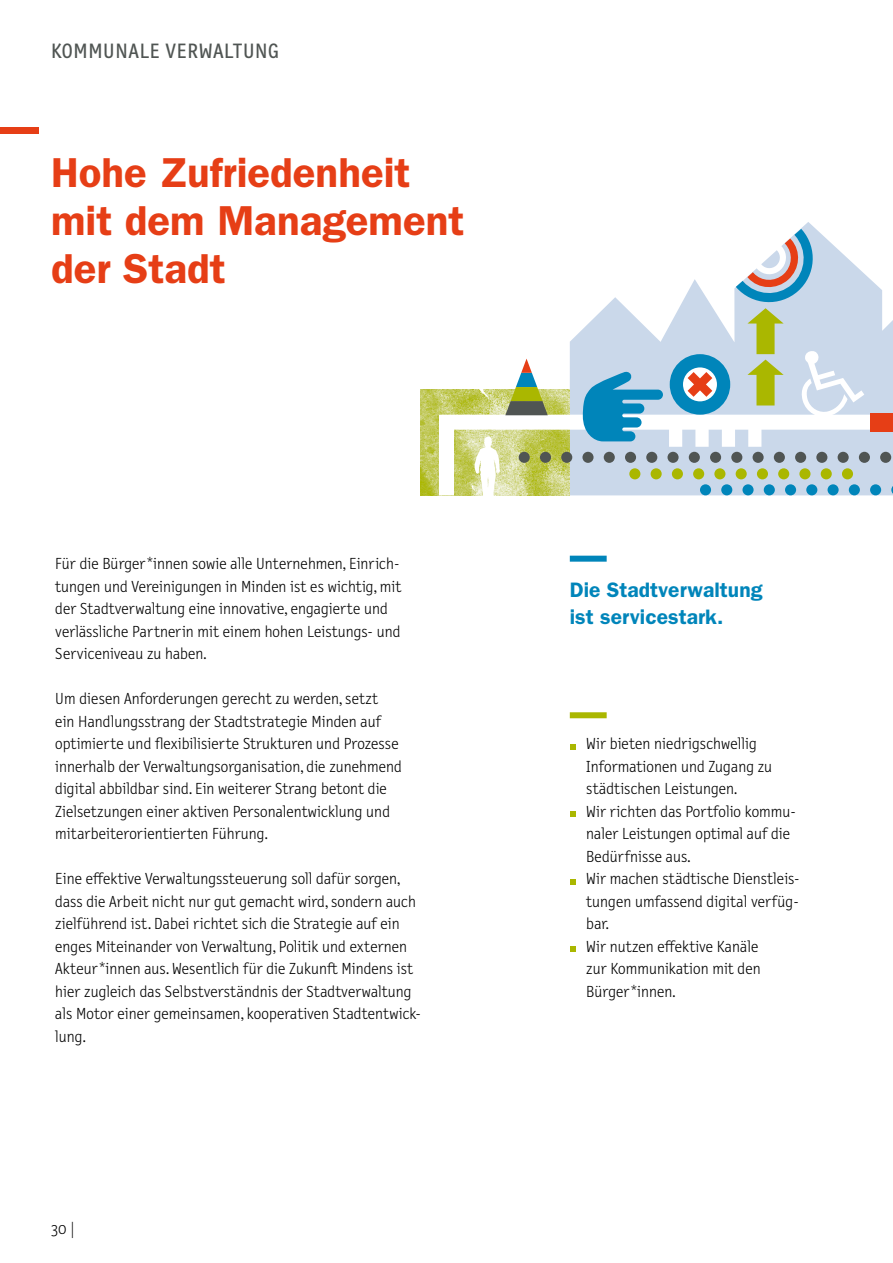
<style>
.page{position:relative;width:893px;height:1263px;background:#fff}
.page>*{position:absolute;margin:0;border:0;box-sizing:border-box;transform-origin:0 0}
.t1{font:600 42px/48px "Franklin Gothic";color:#e63e16}
.t2{font:600 21px/27px "Franklin Gothic";color:#0085ba}
.t3{font:21px "Letter Gothic Text";letter-spacing:.055em;color:#505553}
.t4{font:300 16.2px/22.5px "Letter Gothic Text";letter-spacing:.005em;color:#000}
</style>
<div class="page">
<svg style="left:526px;top:222px;width:367px;height:185px"></svg>
<img style="left:421px;top:389px;width:149px;height:106px">
<svg style="left:431px;top:407px;width:462px;height:89px;background:#d0dac7"></svg>
<div style="left:570px;top:556px;width:37px;height:6px;background:#0085ba"></div>
<div style="left:570px;top:712px;width:37px;height:6px;background:#aab700"></div>
<svg style="left:570px;top:744px;width:5px;height:5px"></svg>
<svg style="left:570px;top:811px;width:5px;height:6px"></svg>
<svg style="left:570px;top:879px;width:5px;height:5px"></svg>
<svg style="left:570px;top:946px;width:5px;height:6px"></svg>
<div style="left:0;top:128px;width:38px;height:6px;background:#e63e16"></div>
<svg style="left:583px;top:371px;width:80px;height:70px;background:#5babd0"></svg>
<div style="left:870px;top:413px;width:23px;height:18px;background:#e63e16"></div>
<div style="left:629px;top:468px;width:11px;height:11px;background:#aab700;border-radius:50%"></div>
<div style="left:651px;top:468px;width:11px;height:11px;background:#aab700;border-radius:50%"></div>
<div style="left:672px;top:468px;width:11px;height:11px;background:#aab700;border-radius:50%"></div>
<div style="left:693px;top:468px;width:11px;height:11px;background:#aab700;border-radius:50%"></div>
<div style="left:714px;top:468px;width:11px;height:11px;background:#aab700;border-radius:50%"></div>
<div style="left:736px;top:468px;width:11px;height:11px;background:#aab700;border-radius:50%"></div>
<div style="left:757px;top:468px;width:11px;height:11px;background:#aab700;border-radius:50%"></div>
<div style="left:778px;top:468px;width:11px;height:11px;background:#aab700;border-radius:50%"></div>
<div style="left:799px;top:468px;width:11px;height:11px;background:#aab700;border-radius:50%"></div>
<div style="left:821px;top:468px;width:11px;height:11px;background:#aab700;border-radius:50%"></div>
<div style="left:842px;top:468px;width:11px;height:11px;background:#aab700;border-radius:50%"></div>
<div style="left:700px;top:484px;width:11px;height:11px;background:#0085ba;border-radius:50%"></div>
<div style="left:721px;top:484px;width:11px;height:11px;background:#0085ba;border-radius:50%"></div>
<div style="left:742px;top:484px;width:12px;height:11px;background:#0085ba;border-radius:50%"></div>
<div style="left:764px;top:484px;width:11px;height:11px;background:#0085ba;border-radius:50%"></div>
<div style="left:785px;top:484px;width:11px;height:11px;background:#0085ba;border-radius:50%"></div>
<div style="left:806px;top:484px;width:11px;height:11px;background:#0085ba;border-radius:50%"></div>
<div style="left:827px;top:484px;width:12px;height:11px;background:#0085ba;border-radius:50%"></div>
<div style="left:849px;top:484px;width:11px;height:11px;background:#0085ba;border-radius:50%"></div>
<div style="left:870px;top:484px;width:11px;height:11px;background:#0085ba;border-radius:50%"></div>
<svg style="left:891px;top:484px;width:2px;height:11px"></svg>
<div style="left:519px;top:452px;width:11px;height:11px;background:#505553;border-radius:50%"></div>
<div style="left:540px;top:452px;width:11px;height:11px;background:#505553;border-radius:50%"></div>
<div style="left:561px;top:452px;width:11px;height:11px;background:#505553;border-radius:50%"></div>
<div style="left:582px;top:452px;width:12px;height:11px;background:#505553;border-radius:50%"></div>
<div style="left:604px;top:452px;width:11px;height:11px;background:#505553;border-radius:50%"></div>
<div style="left:625px;top:452px;width:11px;height:11px;background:#505553;border-radius:50%"></div>
<div style="left:646px;top:452px;width:11px;height:11px;background:#505553;border-radius:50%"></div>
<div style="left:667px;top:452px;width:12px;height:11px;background:#505553;border-radius:50%"></div>
<div style="left:689px;top:452px;width:11px;height:11px;background:#505553;border-radius:50%"></div>
<div style="left:710px;top:452px;width:11px;height:11px;background:#505553;border-radius:50%"></div>
<div style="left:731px;top:452px;width:11px;height:11px;background:#505553;border-radius:50%"></div>
<div style="left:752px;top:452px;width:12px;height:11px;background:#505553;border-radius:50%"></div>
<div style="left:774px;top:452px;width:11px;height:11px;background:#505553;border-radius:50%"></div>
<div style="left:795px;top:452px;width:11px;height:11px;background:#505553;border-radius:50%"></div>
<div style="left:816px;top:452px;width:11px;height:11px;background:#505553;border-radius:50%"></div>
<div style="left:838px;top:452px;width:11px;height:11px;background:#505553;border-radius:50%"></div>
<div style="left:859px;top:452px;width:11px;height:11px;background:#505553;border-radius:50%"></div>
<div style="left:880px;top:452px;width:11px;height:11px;background:#505553;border-radius:50%"></div>
<svg style="left:474px;top:436px;width:26px;height:60px"></svg>
<svg style="left:669px;top:229px;width:195px;height:218px"></svg>
<svg style="left:505px;top:359px;width:43px;height:56px"></svg>
<p class="t3" style="left:51px;top:39px;width:37px">KOMMUN</p>
<p class="t3" style="left:128px;top:39px;width:127px">ALE VERWALTUNG</p>
<h1 class="t1" style="left:51px;top:147px;width:415px">Hohe Zufriedenheit mit dem Management der Stadt</h1>
<p class="t4" style="left:55px;top:553px;width:348px">Für die Bürger*innen sowie alle Unternehmen, Einrich&shy;tungen und Vereinigungen in Minden ist es wichtig, mit der Stadtverwaltung eine innovative, engagierte und verlässliche Partnerin mit einem hohen Leistungs- und Serviceniveau zu haben.</p>
<p class="t4" style="left:55px;top:688px;width:348px">Um diesen Anforderungen gerecht zu werden, setzt<br>ein Handlungsstrang der Stadtstrategie Minden auf optimierte und flexibilisierte Strukturen und Prozesse innerhalb der Verwaltungsorganisation, die zunehmend digital abbildbar sind. Ein weiterer Strang betont die Zielsetzungen einer aktiven Personalentwicklung und mitarbeiterorientierten Führung.</p>
<p class="t4" style="left:55px;top:868px;width:367px">Eine effektive Verwaltungssteuerung soll dafür sorgen, dass die Arbeit nicht nur gut gemacht wird, sondern auch zielführend ist. Dabei richtet sich die Strategie auf ein enges Miteinander von Verwaltung, Politik und externen Akteur*innen aus. Wesentlich für die Zukunft Mindens ist hier zugleich das Selbstverständnis der Stadtverwaltung als Motor einer gemeinsamen, kooperativen Stadtentwick&shy;lung.</p>
<p class="t4" style="left:51px;top:1217px;width:25px">30 |</p>
<p class="t2" style="left:570px;top:576px;width:194px">Die Stadtverwaltung ist servicestark.</p>
<p class="t4" style="left:586px;top:733px;width:215px">Wir bieten niedrigschwellig<br>Informationen und Zugang zu städtischen Leistungen.<br>Wir richten das Portfolio kommu&shy;naler Leistungen optimal auf die<br>Bedürfnisse aus.<br>Wir machen städtische Dienstleis&shy;tungen umfassend digital verfüg&shy;bar.<br>Wir nutzen effektive Kanäle<br>zur Kommunikation mit den<br>Bürger*innen.</p>
</div>
